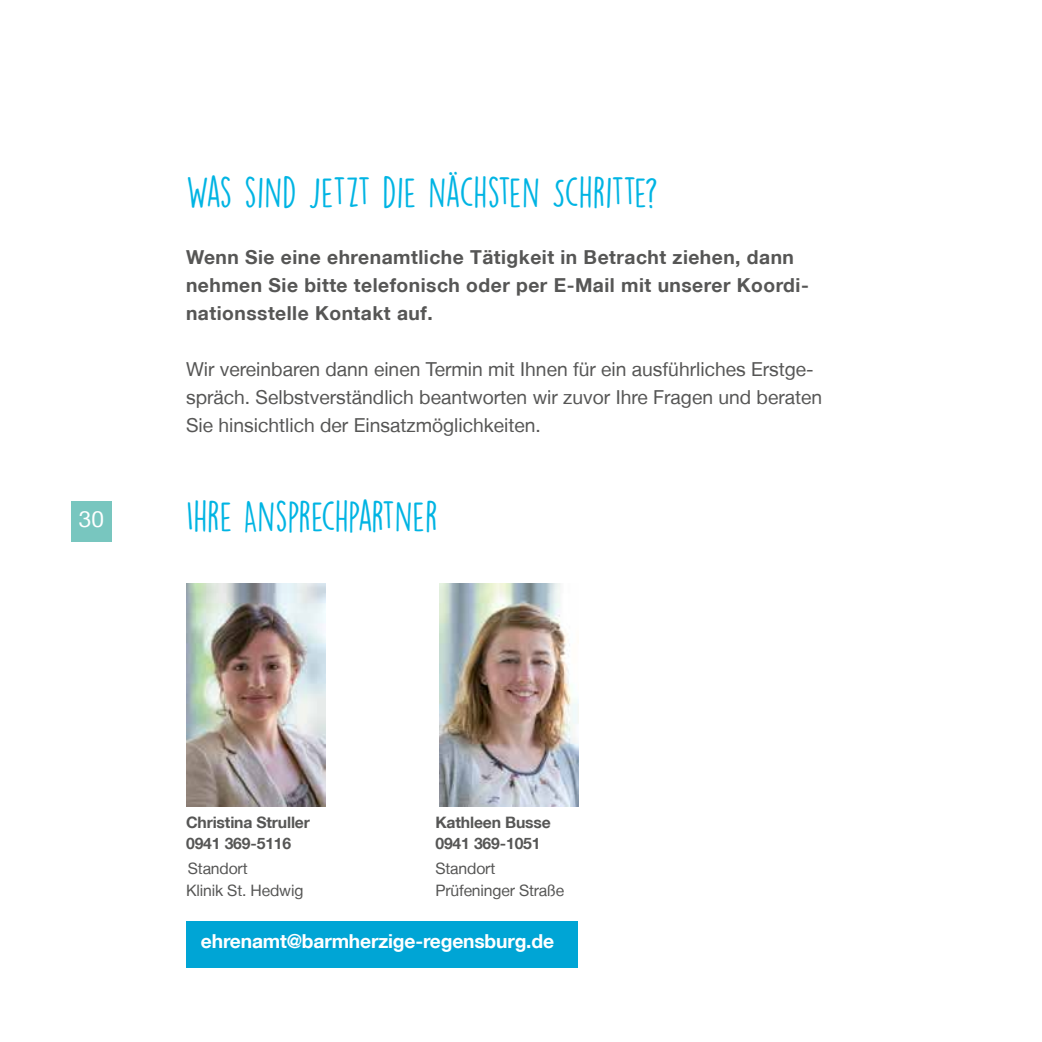
<style>
.page{position:relative;width:1042px;height:1042px;background:#fff}
.page>*{position:absolute;margin:0;border:0;box-sizing:border-box;transform-origin:0 0}
.t1{font:38.5px "DK Lemon Yellow Sun";letter-spacing:-.015em;color:#00b4e3}
.t2{font:22.57px "Helvetica Neue LT";color:#fff}
.t3{font:19.25px/28px "Helvetica Neue LT";color:#565655}
.t4{font:700 19.25px/28px "Helvetica Neue LT";letter-spacing:.025em;color:#565655}
.t5{font:700 19.25px "Helvetica Neue LT";letter-spacing:-.01em;color:#fff}
.t6{font:700 15.75px "Helvetica Neue LT";letter-spacing:-.01em;color:#565655}
.t7{font:15.75px "Helvetica Neue LT";letter-spacing:-.01em;color:#565655}
</style>
<div class="page">
<div style="left:71px;top:500px;width:41px;height:41px;background:#78c6bf"></div>
<div style="left:186px;top:920px;width:392px;height:47px;background:#00a5d5"></div>
<img style="left:439px;top:583px;width:139px;height:223px">
<img style="left:186px;top:583px;width:139px;height:223px">
<p class="t2" style="left:79px;top:505px;width:27px">30</p>
<h1 class="t1" style="left:186px;top:168px;width:474px">WAS SIND JETZT DIE NÄCHSTEN SCHRITTE?</h1>
<p class="t4" style="left:186px;top:243px;width:624px">Wenn Sie eine ehrenamtliche Tätigkeit in Betracht ziehen, dann nehmen Sie bitte telefonisch oder per E-Mail mit unserer Koordi&shy;nationsstelle Kontakt auf.</p>
<p class="t3" style="left:186px;top:355px;width:637px">Wir vereinbaren dann einen Termin mit Ihnen für ein ausführliches Erstge&shy;spräch. Selbstverständlich beantworten wir zuvor Ihre Fragen und beraten<br>Sie hinsichtlich der Einsatzmöglichkeiten.</p>
<h1 class="t1" style="left:186px;top:492px;width:253px">IHRE ANSPRECHPARTNER</h1>
<p class="t6" style="left:186px;top:813px;width:125px">Christina Struller</p>
<p class="t6" style="left:435px;top:813px;width:117px">Kathleen Busse</p>
<p class="t6" style="left:186px;top:834px;width:107px">0941 369-5116</p>
<p class="t6" style="left:435px;top:834px;width:107px">0941 369-1051</p>
<p class="t7" style="left:188px;top:859px;width:61px">Standort</p>
<p class="t7" style="left:435px;top:859px;width:61px">Standort</p>
<p class="t7" style="left:186px;top:881px;width:119px">Klinik St. Hedwig</p>
<p class="t7" style="left:435px;top:881px;width:130px">Prüfeninger Straße</p>
<p class="t5" style="left:201px;top:929px;width:355px">ehrenamt@barmherzige-regensburg.de</p>
</div>
